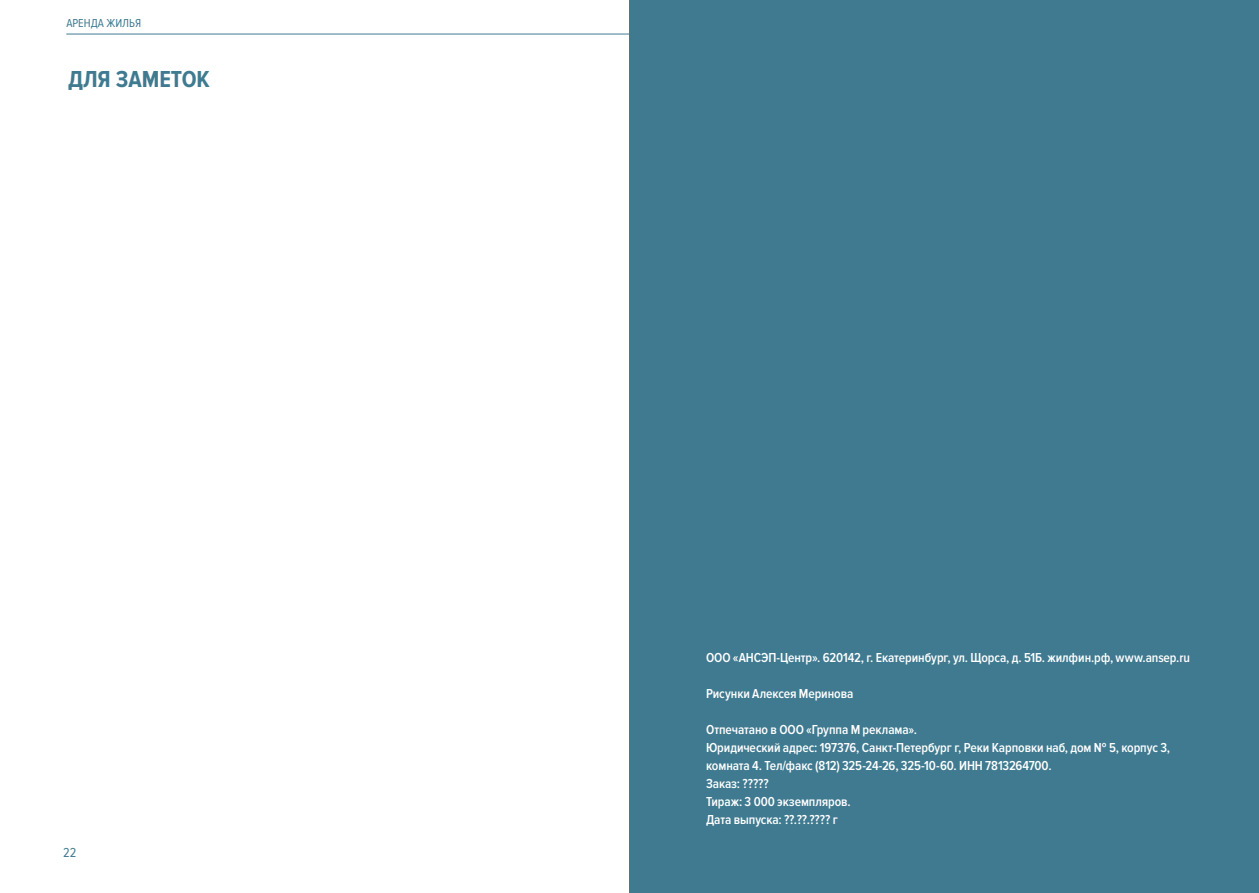
<style>
.page{position:relative;width:1259px;height:893px;background:#fff}
.page>*{position:absolute;margin:0;border:0;box-sizing:border-box;transform-origin:0 0}
.t1{font:700 24px "Proxima Nova Cond";letter-spacing:-.005em;color:#3f7a90}
.t2{font:600 13.5px/18px "Proxima Nova Cond";letter-spacing:-.005em;color:#fff}
.t3{font:13.5px "Proxima Nova Cond";color:#3f7a90}
.t4{font:12px "Proxima Nova Cond";color:#3f7a90}
</style>
<div class="page">
<hr style="left:66px;top:34px;width:1123px;height:1px;background:#3f7a90">
<div style="left:629px;top:0;width:630px;height:893px;background:#3f7a90"></div>
<p class="t4" style="left:66px;top:17px;width:76px">Аренда жилья</p>
<h1 class="t1" style="left:68px;top:66px;width:141px">для заметок</h1>
<p class="t3" style="left:63px;top:845px;width:15px">22</p>
<p class="t2" style="left:706px;top:649px;width:485px">ООО «АНСЭП-Центр». 620142, г. Екатеринбург, ул. Щорса, д. 51Б. жилфин.рф, www.ansep.ru</p>
<p class="t2" style="left:706px;top:685px;width:149px">Рисунки Алексея Меринова</p>
<p class="t2" style="left:706px;top:721px;width:465px">Отпечатано в ООО «Группа М реклама».<br>Юридический адрес: 197376, Санкт-Петербург г, Реки Карповки наб, дом № 5, корпус 3, комната 4. Тел/факс (812) 325-24-26, 325-10-60. ИНН</p>
<p class="t2" style="left:985px;top:757px;width:68px">7813264700.</p>
<p class="t2" style="left:706px;top:775px;width:146px">Заказ: ?????<br>Тираж: 3 000 экземпляров.<br>Дата выпуска: ??.??.???? г</p>
</div>
